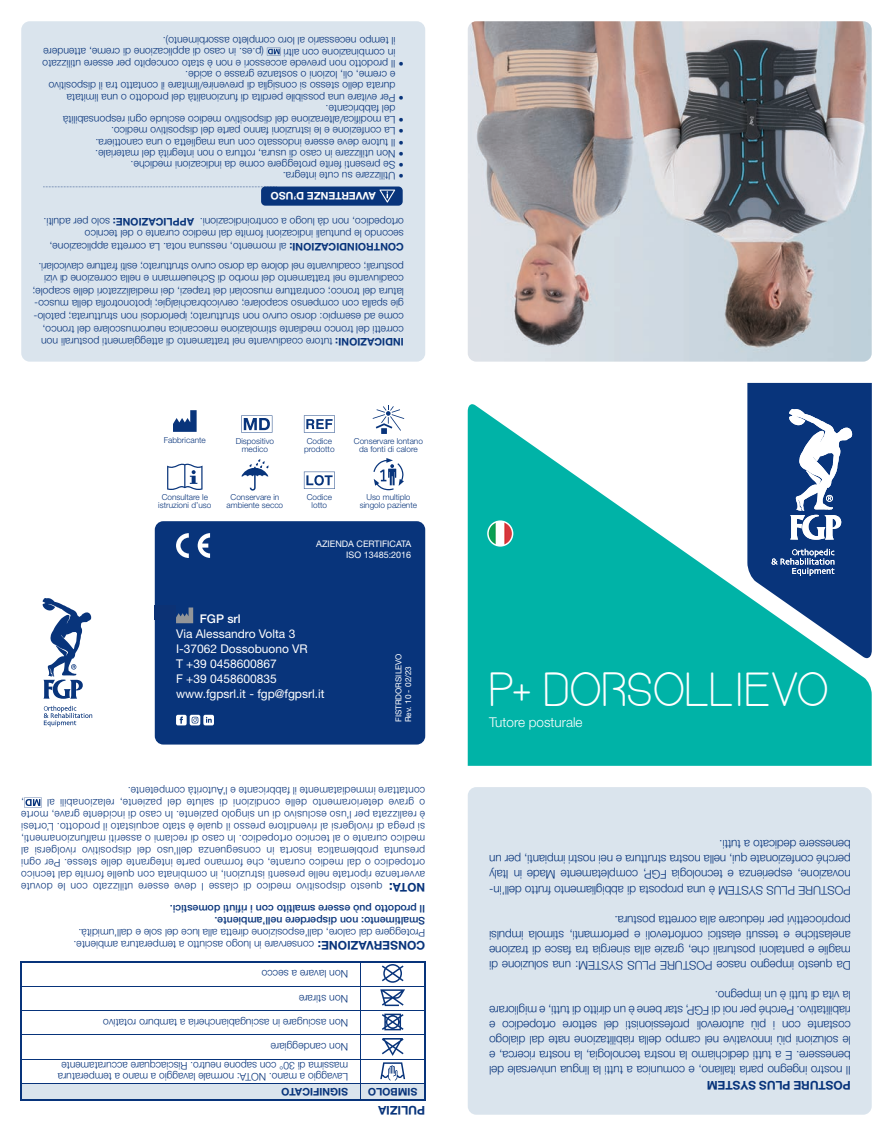
<style>
.page{position:relative;width:893px;height:1136px;background:#fff}
.page>*{position:absolute;margin:0;border:0;box-sizing:border-box;transform-origin:0 0}
.t1{font:45.3px "Bavro";color:#fff}
.t2{font:300 13.5px "Helvetica Neue LT Std";color:#fff}
.t3{font:700 13.5px "Helvetica Neue LT Std";color:#08347b}
.t4{font:300 12px/15px "Helvetica Neue LT Std";letter-spacing:-.01em;color:#08347b;text-align:justify}
.t5{font:12px/15px "Helvetica Neue LT Std";color:#fff}
.t6{font:700 12px "Helvetica Neue LT Std";color:#08347b}
.t7{font:500 12px "Helvetica Neue LT Std";color:#fff}
.t8{font:300 10.5px/12.6px "Helvetica Neue LT Std";color:#08347b}
.t9{font:300 10.5px/12px "Helvetica Neue LT Std";letter-spacing:.03em;color:#08347b;text-align:right}
.t10{font:300 10.5px/12px "Helvetica Neue LT Std";letter-spacing:.025em;color:#08347b}
.t11{font:500 10.5px/12px "Helvetica Neue LT Std";color:#08347b}
.t12{font:700 10.5px "Helvetica Neue LT Std";color:#08347b}
.t13{font:700 10.5px "Helvetica Neue LT Std";color:#fff}
.t14{font:9px/10.5px "Helvetica Neue LT Std";color:#fff;text-align:right}
.t15{font:300 8.25px/8.2px "Helvetica Neue LT Std";color:#08347b;text-align:center}
.t16{font:8.25px "Helvetica Neue LT Std";color:#fff}
.s1{font-weight:700}
</style>
<div class="page">
<div style="left:468px;top:787px;width:404px;height:327px;background:#dae4ed;border-radius:9px"></div>
<svg style="left:468px;top:404px;width:404px;height:361px;fill:#00b3a7"></svg>
<svg style="left:747px;top:383px;width:125px;height:275px;background:#316095"></svg>
<div style="left:21px;top:21px;width:404px;height:340px;background:#dae4ed;border-radius:9px"></div>
<img style="left:468px;top:21px;width:404px;height:340px">
<div style="left:155px;top:521px;width:270px;height:223px;background:#08347b;border-radius:9px"></div>
<svg style="left:176px;top:607px;width:17px;height:16px"></svg>
<svg style="left:176px;top:533px;width:13px;height:25px"></svg>
<svg style="left:198px;top:533px;width:12px;height:25px"></svg>
<svg style="left:43px;top:598px;width:48px;height:100px"></svg>
<svg style="left:44px;top:705px;width:48px;height:21px"></svg>
<svg style="left:176px;top:714px;width:38px;height:11px"></svg>
<svg style="left:373px;top:458px;width:31px;height:32px"></svg>
<svg style="left:167px;top:463px;width:36px;height:27px"></svg>
<svg style="left:304px;top:471px;width:31px;height:18px"></svg>
<svg style="left:304px;top:415px;width:31px;height:17px"></svg>
<svg style="left:173px;top:410px;width:24px;height:22px"></svg>
<svg style="left:241px;top:415px;width:31px;height:17px"></svg>
<svg style="left:241px;top:459px;width:27px;height:31px"></svg>
<svg style="left:373px;top:405px;width:31px;height:29px"></svg>
<div style="left:155px;top:605px;width:21px;height:14px;background:#0c3275"></div>
<hr style="left:361px;top:961px;width:64px;height:1px;background:#08347b">
<hr style="left:20px;top:961px;width:341px;height:1px;background:#08347b">
<svg style="left:20px;top:962px;width:405px;height:138px"></svg>
<svg style="left:24px;top:797px;width:18px;height:10px"></svg>
<svg style="left:487px;top:520px;width:26px;height:26px"></svg>
<svg style="left:267px;top:48px;width:14px;height:7px"></svg>
<svg style="left:43px;top:186px;width:220px;height:1px"></svg>
<div style="left:261px;top:186px;width:142px;height:20px;background:#08347b;border-radius:4px"></div>
<svg style="left:379px;top:189px;width:16px;height:13px"></svg>
<p class="t8" style="left:395px;top:58px;width:234px;line-height:11.2px;rotate:-180deg">in combinazione con altri<br>il tempo necessario al loro completo assorbimento).</p>
<p class="t8" style="left:404px;top:69px;width:363px;line-height:11.2px;text-align:right;rotate:-180deg">• Il prodotto non prevede accessori e non è stato concepito per essere utilizzato (p.es. in caso di applicazione di creme, attendere</p>
<p class="t8" style="left:395px;top:103px;width:348px;line-height:11.2px;text-indent:-9px;rotate:-180deg">• Per evitare una possibile perdita di funzionalità del prodotto o una limitata durata dello stesso si consiglia di prevenire/limitare il contatto tra il dispositivo e creme, oli, lozioni o sostanze grasse o acide.</p>
<p class="t8" style="left:395px;top:126px;width:334px;line-height:11.2px;text-indent:-9px;rotate:-180deg">• La modi ca/alterazione del dispositivo medico esclude ogni responsabilità del fabbricante.</p>
<p class="t8" style="left:404px;top:137px;width:294px;rotate:-180deg">• La confezione e le istruzioni fanno parte del dispositivo medico.</p>
<p class="t8" style="left:404px;top:149px;width:310px;rotate:-180deg">• Il tutore deve essere indossato con una maglietta o una canottiera.</p>
<p class="t8" style="left:404px;top:160px;width:310px;rotate:-180deg">• Non utilizzare in caso di usura, rottura o non integrità del materiale.</p>
<p class="t8" style="left:404px;top:171px;width:275px;rotate:-180deg">• Se presenti ferite proteggere come da indicazioni mediche.</p>
<p class="t8" style="left:404px;top:182px;width:123px;rotate:-180deg">• Utilizzare su cute integra.</p>
<p class="t13" style="left:376px;top:202px;width:107px;rotate:-180deg">AVVERTENZE D’USO</p>
<p class="t8" style="left:194px;top:228px;width:152px;rotate:-180deg"><span class="s1">APPLICAZIONE:</span> solo per adulti.</p>
<p class="t8" style="left:404px;top:228px;width:206px;rotate:-180deg">ortopedico, non dà luogo a controindicazioni.</p>
<p class="t8" style="left:404px;top:348px;width:373px;rotate:-180deg"><span class="s1">INDICAZIONI:</span> tutore coadiuvante nel trattamento di atteggiamenti posturali non corretti del tronco mediante stimolazione meccanica neuromuscolare del tronco, come ad esempio: dorso curvo non strutturato; iperlordosi non strutturata; patolo&shy;gie spalla con compenso scapolare; cervicobrachialgie; ipotonotro a della musco&shy;latura del tronco; contratture muscolari dei trapezi, dei medializzatori delle scapole; coadiuvante nel trattamento del morbo di Scheuermann e nella correzione di vizi posturali; coadiuvante nel dolore da dorso curvo strutturato; esiti fratture clavicolari.</p>
<p class="t8" style="left:404px;top:240px;width:321px;rotate:-180deg">secondo le puntuali indicazioni fornite dal medico curante o del tecnico</p>
<p class="t8" style="left:404px;top:253px;width:356px;rotate:-180deg"><span class="s1">CONTROINDICAZIONI:</span> al momento, nessuna nota. La corretta applicazione,</p>
<p class="t15" style="left:164px;top:436px;width:44px">Fabbricante</p>
<p class="t15" style="left:236px;top:436px;width:40px">Dispositivo medico</p>
<p class="t15" style="left:304px;top:436px;width:32px">Codice prodotto</p>
<p class="t15" style="left:354px;top:436px;width:71px">Conservare lontano da fonti di calore</p>
<p class="t15" style="left:158px;top:493px;width:55px">Consultare le istruzioni d’uso</p>
<p class="t15" style="left:307px;top:493px;width:27px">Codice lotto</p>
<p class="t15" style="left:227px;top:493px;width:58px">Conservare in ambiente secco</p>
<p class="t15" style="left:360px;top:493px;width:59px">Uso multiplo singolo paziente</p>
<p class="t14" style="left:316px;top:539px;width:96px">AZIENDA CERTIFICATA<br>ISO 13485:2016</p>
<p class="t7" style="left:200px;top:611px;width:42px">FGP srl</p>
<p class="t5" style="left:176px;top:626px;width:150px">Via Alessandro Volta 3<br>I-37062 Dossobuono VR<br>T +39 0458600867<br>F +39 0458600835 www.fgpsrl.it - fgp@fgpsrl.it</p>
<p class="t16" style="left:393px;top:722px;width:70px;rotate:-90deg">FISTRDORSILEVO</p>
<p class="t16" style="left:403px;top:722px;width:58px;rotate:-90deg">Rev. 10 - 02/23</p>
<p class="t10" style="left:425px;top:809px;width:380px;rotate:-180deg">o grave deterioramento delle condizioni di salute del paziente, relazionabili al contattare immediatamente il fabbricante e l’Autorità competente.</p>
<p class="t9" style="left:425px;top:881px;width:405px;rotate:-180deg">avvertenze riportate nelle presenti istruzioni, in combinata con quelle fornite dal tecnico ortopedico o dal medico curante, che formano parte integrante delle stesse. Per ogni presunta problematica insorta in conseguenza dell’uso del dispositivo rivolgersi al medico curante o al tecnico ortopedico. In caso di reclami o asseriti malfunzionamenti, si prega di rivolgersi al rivenditore presso il quale è stato acquistato il prodotto. L’ortesi è realizzata per l’uso esclusivo di un singolo paziente. In caso di incidente grave, morte ,</p>
<p class="t9" style="left:383px;top:893px;width:363px;rotate:-180deg">questo dispositivo medico di classe I deve essere utilizzato con le dovute</p>
<p class="t3" style="left:393px;top:896px;width:5px;rotate:-180deg">:</p>
<p class="t6" style="left:425px;top:894px;width:34px;rotate:-180deg">NOTA</p>
<p class="t11" style="left:425px;top:927px;width:257px;rotate:-180deg">Smaltimento: non disperdere nell’ambiente.<br>Il prodotto può essere smaltito con i ri uti domestici.</p>
<p class="t8" style="left:425px;top:939px;width:348px;rotate:-180deg">Proteggere dal calore, dall’esposizione diretta alla luce del sole e dall’umidità.</p>
<p class="t8" style="left:314px;top:951px;width:242px;rotate:-180deg">conservare in luogo asciutto a temperatura ambiente.</p>
<p class="t6" style="left:425px;top:952px;width:109px;rotate:-180deg">CONSERVAZIONE:</p>
<p class="t8" style="left:348px;top:980px;width:88px;rotate:-180deg">Non lavare a secco</p>
<p class="t8" style="left:348px;top:1004px;width:51px;rotate:-180deg">Non stirare</p>
<p class="t8" style="left:348px;top:1028px;width:247px;rotate:-180deg">Non asciugare in asciugabiancheria a tamburo rotativo</p>
<p class="t8" style="left:348px;top:1053px;width:79px;rotate:-180deg">Non candeggiare</p>
<p class="t8" style="left:348px;top:1081px;width:292px;line-height:10.5px;rotate:-180deg">Lavaggio a mano. NOTA: normale lavaggio a mano a temperatura massima di 30° con sapone neutro. Risciacquare accuratamente</p>
<p class="t12" style="left:348px;top:1097px;width:68px;rotate:-180deg">SIGNIFICATO</p>
<p class="t12" style="left:417px;top:1097px;width:51px;rotate:-180deg">SIMBOLO</p>
<p class="t6" style="left:425px;top:1117px;width:49px;rotate:-180deg">PULIZIA</p>
<h1 class="t1" style="left:489px;top:664px;width:341px">P+ DORSOLLIEVO</h1>
<p class="t2" style="left:489px;top:713px;width:95px">Tutore posturale</p>
<p class="t4" style="left:851px;top:897px;width:363px;rotate:-180deg">POSTURE PLUS SYSTEM è una proposta di abbigliamento frutto dell’in&shy;novazione, esperienza e tecnologia FGP, completamente Made in Italy perché confezionate qui, nella nostra struttura e nei nostri impianti, per un benessere dedicato a tutti.</p>
<p class="t4" style="left:851px;top:972px;width:363px;rotate:-180deg">Da questo impegno nasce POSTURE PLUS SYSTEM: una soluzione di maglie e pantaloni posturali che, grazie alla sinergia tra fasce di trazione anelastiche e tessuti elastici confortevoli e performanti, stimola impulsi propriocettivi per rieducare alla corretta postura.</p>
<p class="t4" style="left:851px;top:1077px;width:363px;rotate:-180deg">Il nostro ingegno parla italiano, e comunica a tutti la lingua universale del benessere. E a tutti dedichiamo la nostra tecnologia, la nostra ricerca, e le soluzioni più innovative nel campo della riabilitazione nate dal dialogo costante con i più autorevoli professionisti del settore ortopedico e riabilitativo. Perché per noi di FGP, star bene è un diritto di tutti, e migliorare la vita di tutti è un impegno.</p>
<p class="t6" style="left:851px;top:1092px;width:145px;rotate:-180deg">POSTURE PLUS SYSTEM</p>
</div>
